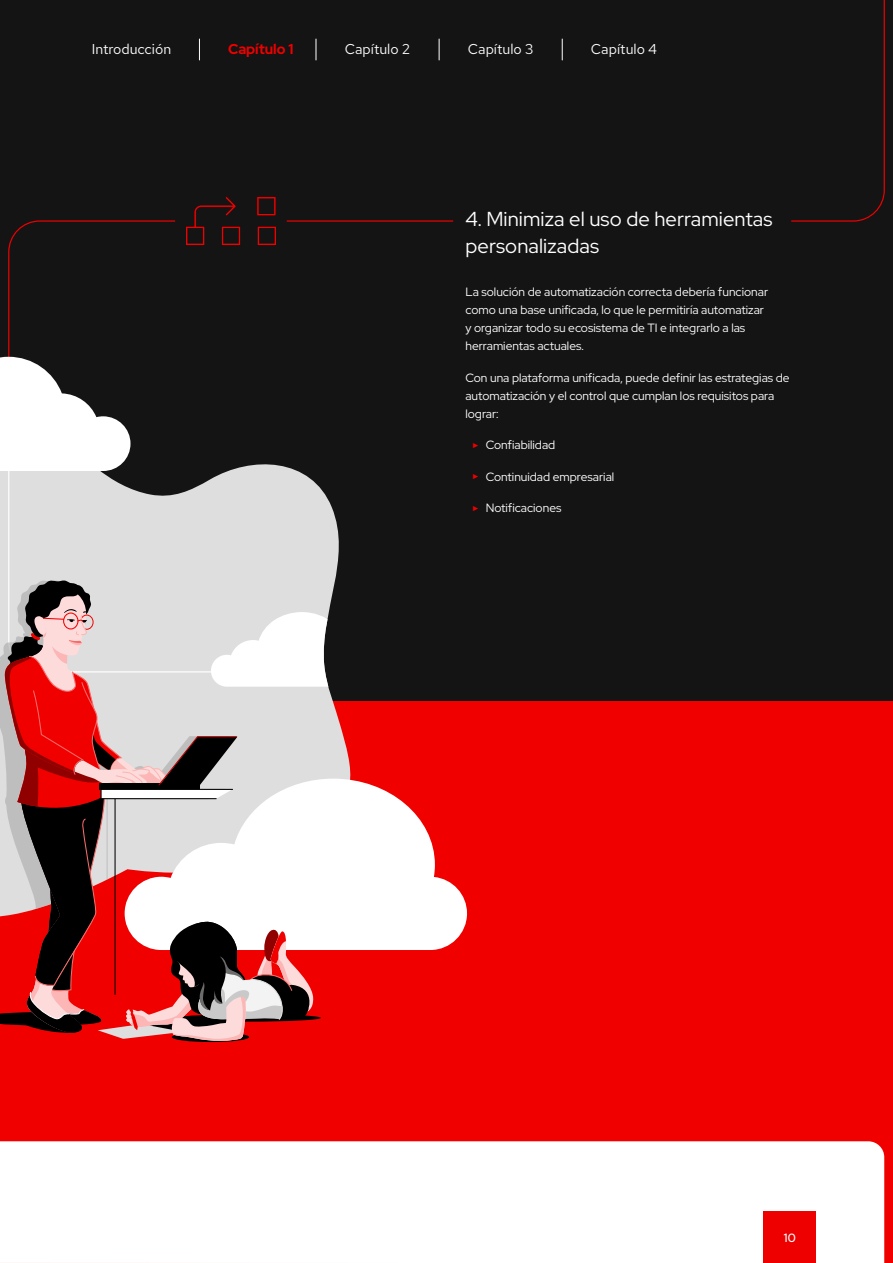
<style>
.page{position:relative;width:893px;height:1263px;background:#141414}
.page>*{position:absolute;margin:0;border:0;box-sizing:border-box;transform-origin:0 0}
.t1{font:20.25px/27px "Red Hat Display";letter-spacing:.005em;color:#fff}
.t2{font:14.25px "Red Hat Text";color:#fff}
.t3{font:700 14.25px "Red Hat Display";color:#e00}
.t4{font:12px/18px "Red Hat Display";color:#fff}
.t5{font:500 12px "Red Hat Display";color:#fff}
.s1{font-family:"Arial";font-size:7.2px;color:#e00}
</style>
<div class="page">
<div style="left:0;top:701px;width:893px;height:562px;background:#f10000"></div>
<div style="left:0;top:1141px;width:884px;height:122px;background:#fff"></div>
<svg style="left:791px;top:0;width:94px;height:222px"></svg>
<hr style="left:287px;top:220px;width:166px;height:2px;background:#f10000">
<svg style="left:0;top:464px;width:339px;height:116px;background:#cacaca"></svg>
<svg style="left:0;top:357px;width:131px;height:114px"></svg>
<svg style="left:8px;top:462px;width:214px;height:118px;background:#c8c8c8"></svg>
<svg style="left:353px;top:780px;width:114px;height:170px;fill:#fff"></svg>
<svg style="left:0;top:580px;width:353px;height:462px"></svg>
<svg style="left:257px;top:226px;width:19px;height:19px"></svg>
<svg style="left:256px;top:197px;width:20px;height:19px"></svg>
<svg style="left:186px;top:197px;width:55px;height:48px"></svg>
<div style="left:763px;top:1211px;width:53px;height:52px;background:#e00"></div>
<svg style="left:199px;top:39px;width:1px;height:21px"></svg>
<svg style="left:316px;top:39px;width:1px;height:21px"></svg>
<svg style="left:439px;top:39px;width:1px;height:21px"></svg>
<svg style="left:562px;top:39px;width:1px;height:21px"></svg>
<p class="t2" style="left:92px;top:39px;width:81px">Introducción</p>
<p class="t3" style="left:228px;top:39px;width:67px">Capítulo 1</p>
<p class="t2" style="left:345px;top:39px;width:67px">Capítulo 2</p>
<p class="t2" style="left:468px;top:39px;width:67px">Capítulo 3</p>
<p class="t2" style="left:591px;top:39px;width:68px">Capítulo 4</p>
<h1 class="t1" style="left:465px;top:205px;width:308px">4. Minimiza el uso de herramientas personalizadas</h1>
<p class="t4" style="left:465px;top:283px;width:304px">La solución de automatización correcta debería funcionar como una base unificada, lo que le permitiría automatizar y organizar todo su ecosistema de TI e integrarlo a las herramientas actuales.</p>
<p class="t4" style="left:465px;top:368px;width:326px">Con una plataforma unificada, puede definir las estrategias de automatización y el control que cumplan los requisitos para lograr:</p>
<p class="t4" style="left:472px;top:436px;width:85px"><span class="s1">►</span> Confiabilidad</p>
<p class="t4" style="left:472px;top:467px;width:144px"><span class="s1">►</span> Continuidad empresarial</p>
<p class="t4" style="left:472px;top:499px;width:91px"><span class="s1">►</span> Notificaciones</p>
<p class="t5" style="left:784px;top:1230px;width:13px">10</p>
</div>
